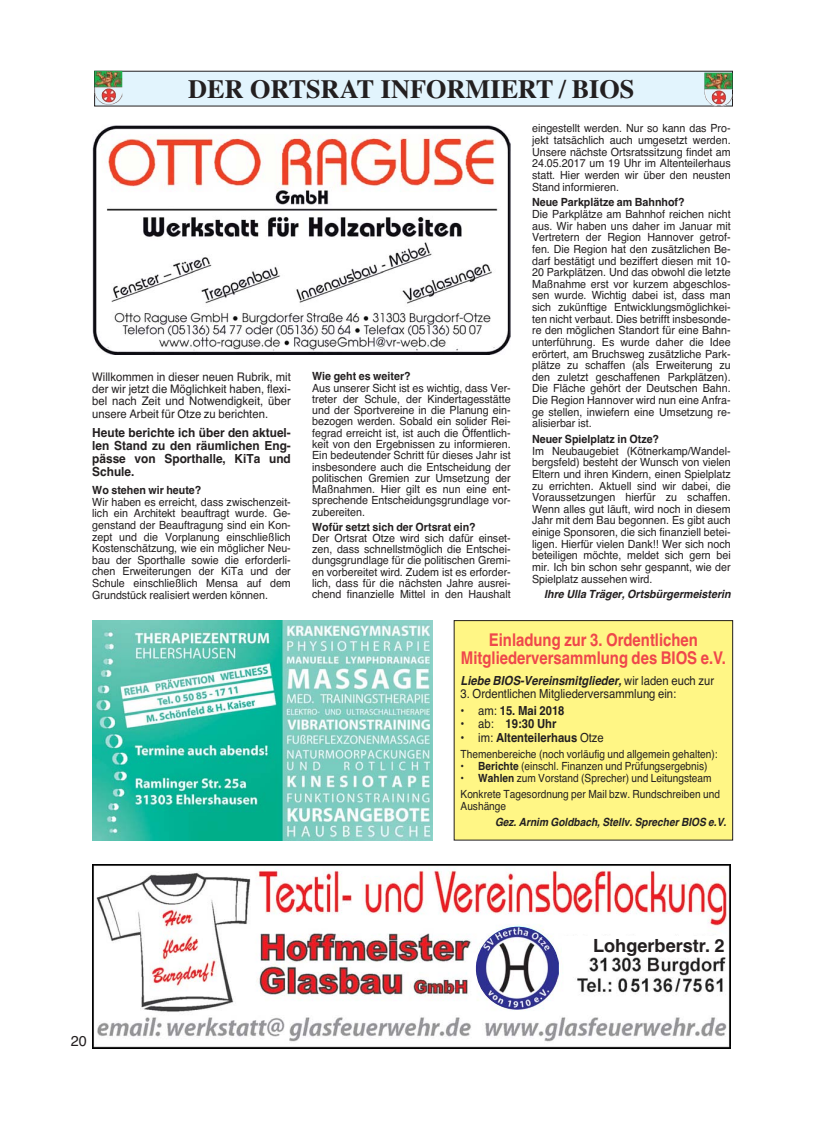
<style>
.page{position:relative;width:823px;height:1131px;background:#fff}
.page>*{position:absolute;margin:0;border:0;box-sizing:border-box;transform-origin:0 0}
.t1{font:700 26.25px "Times";color:#231f20}
.t2{font:700 18.12px "Helvetica";color:#231f20}
.t3{font:700 17.5px/18px "Helvetica";color:#ef474b;text-align:center;scale:.85 1}
.t4{font:14.38px "Helvetica";color:#231f20}
.t5{font:700 12.5px/12.9px "Helvetica";color:#231f20;text-align:justify;scale:.95 1}
.t6{font:700 12.5px "Helvetica";color:#231f20;scale:.9 1}
.t7{font:italic 700 12.5px "Helvetica";color:#231f20;scale:.9 1}
.t8{font:12.5px "Helvetica";color:#231f20;scale:.9 1}
.t9{font:11.88px/12.2px "Helvetica";color:#231f20;text-align:justify;scale:.95 1}
.t10{font:11.25px/11.6px "Helvetica";color:#231f20;scale:.95 1}
.t11{font:11.25px/16.1px "Helvetica";color:#231f20;scale:.9 1}
.t12{font:italic 700 11.25px/16.1px "Helvetica";color:#231f20;scale:.9 1}
.t13{font:italic 700 11.25px "Helvetica";color:#231f20;scale:.95 1}
.s1{font-weight:700}
.s2{font-weight:400;font-style:normal}
.s3{font-weight:400}
</style>
<div class="page">
<div style="left:95px;top:71px;width:636px;height:35px;background:#e2f4fd"></div>
<img style="left:94px;top:71px;width:28px;height:34px">
<img style="left:704px;top:73px;width:28px;height:33px">
<img style="left:93px;top:620px;width:339px;height:220px">
<div style="left:454px;top:620px;width:278px;height:219px;background:#fff685"></div>
<img style="left:92px;top:864px;width:638px;height:184px">
<div style="left:562px;top:936px;width:163px;height:20px;background:#fff"></div>
<img style="left:475px;top:926px;width:83px;height:83px">
<img style="left:92px;top:125px;width:418px;height:229px">
<p class="t1" style="left:188px;top:79px;width:447px">DER ORTSRAT INFORMIERT / BIOS</p>
<p class="t9" style="left:92px;top:372px;width:210px">Willkommen in dieser neuen Rubrik, mit der wir jetzt die Möglichkeit haben, flexi&shy;bel nach Zeit und Notwendigkeit, über unsere Arbeit für Otze zu berichten.</p>
<p class="t5" style="left:92px;top:427px;width:210px">Heute berichte ich über den aktuel&shy;len Stand zu den räumlichen Eng&shy;pässe von Sporthalle, KiTa und Schule.</p>
<p class="t10" style="left:92px;top:485px;width:210px"><span class="s1">Wo stehen wir heute?<br></span>Wir haben es erreicht, dass zwischenzeit&shy;lich ein Architekt beauftragt wurde. Ge&shy;genstand der Beauftragung sind ein Kon&shy;zept und die Vorplanung einschließlich Kostenschätzung, wie ein möglicher Neu&shy;bau der Sporthalle sowie die erforderli&shy;chen Erweiterungen der KiTa und der Schule einschließlich Mensa auf dem Grundstück realisiert werden können.</p>
<p class="t10" style="left:312px;top:372px;width:210px;line-height:11.2px"><span class="s1">Wie geht es weiter?<br></span>Aus unserer Sicht ist es wichtig, dass Ver&shy;treter der Schule, der Kindertagesstätte und der Sportvereine in die Planung ein&shy;bezogen werden. Sobald ein solider Rei&shy;fegrad erreicht ist, ist auch die Öffentlich&shy;keit von den Ergebnissen zu informieren.<br>Ein bedeutender Schritt für dieses Jahr ist insbesondere auch die Entscheidung der politischen Gremien zur Umsetzung der Maßnahmen. Hier gilt es nun eine ent&shy;sprechende Entscheidungsgrundlage vor&shy;zubereiten.</p>
<p class="t10" style="left:312px;top:522px;width:210px;line-height:11.2px"><span class="s1">Wofür setzt sich der Ortsrat ein?<br></span>Der Ortsrat Otze wird sich dafür einset&shy;zen, dass schnellstmöglich die Entschei&shy;dungsgrundlage für die politischen Gremi&shy;en vorbereitet wird. Zudem ist es erforder&shy;lich, dass für die nächsten Jahre ausrei&shy;chend finanzielle Mittel in den Haushalt</p>
<p class="t10" style="left:531px;top:124px;width:210px;text-align:justify">eingestellt werden. Nur so kann das Pro&shy;jekt tatsächlich auch umgesetzt werden.<br>Unsere nächste Ortsratssitzung findet am 24.05.2017 um 19 Uhr im Altenteilerhaus statt. Hier werden wir über den neusten Stand informieren.</p>
<p class="t10" style="left:531px;top:198px;width:210px"><span class="s1">Neue Parkplätze am Bahnhof?<br></span>Die Parkplätze am Bahnhof reichen nicht aus. Wir haben uns daher im Januar mit Vertretern der Region Hannover getrof&shy;fen. Die Region hat den zusätzlichen Be&shy;darf bestätigt und beziffert diesen mit 10- 20 Parkplätzen. Und das obwohl die letzte Maßnahme erst vor kurzem abgeschlos&shy;sen wurde. Wichtig dabei ist, dass man sich zukünftige Entwicklungsmöglichkei&shy;ten nicht verbaut. Dies betrifft insbesonde&shy;re den möglichen Standort für eine Bahn&shy;unterführung. Es wurde daher die Idee erörtert, am Bruchsweg zusätzliche Park&shy;plätze zu schaffen (als Erweiterung zu den zuletzt geschaffenen Parkplätzen).<br>Die Fläche gehört der Deutschen Bahn.<br>Die Region Hannover wird nun eine Anfra&shy;ge stellen, inwiefern eine Umsetzung re - alisierbar ist.</p>
<p class="t10" style="left:531px;top:434px;width:210px"><span class="s1">Neuer Spielplatz in Otze?<br></span>Im Neubaugebiet (Kötnerkamp/Wandel&shy;bergsfeld) besteht der Wunsch von vielen Eltern und ihren Kindern, einen Spielplatz zu errichten. Aktuell sind wir dabei, die Voraussetzungen hierfür zu schaffen.<br>Wenn alles gut läuft, wird noch in diesem Jahr mit dem Bau begonnen. Es gibt auch einige Sponsoren, die sich finanziell betei&shy;ligen. Hierfür vielen Dank!! Wer sich noch beteiligen möchte, meldet sich gern bei mir. Ich bin schon sehr gespannt, wie der Spielplatz aussehen wird.</p>
<p class="t13" style="left:544px;top:590px;width:198px">Ihre Ulla Träger, Ortsbürgermeisterin</p>
<p class="t3" style="left:460px;top:632px;width:313px">Einladung zur 3. Ordentlichen<br>Mitgliederversammlung des BIOS e.V.</p>
<p class="t7" style="left:460px;top:676px;width:283px">Liebe BIOS-Vereinsmitglieder, <span class="s2">wir laden euch zur</span></p>
<p class="t8" style="left:460px;top:689px;width:241px">3. Ordentlichen Mitgliederversammlung ein:</p>
<p class="t6" style="left:460px;top:706px;width:117px"><span class="s3">• am:</span> 15. Mai 2018</p>
<p class="t6" style="left:460px;top:719px;width:108px"><span class="s3">• ab:</span> 19:30 Uhr</p>
<p class="t6" style="left:460px;top:732px;width:161px"><span class="s3">• im:</span> Altenteilerhaus <span class="s3">Otze</span></p>
<p class="t11" style="left:460px;top:747px;width:287px">Themenbereiche (noch vorläufig und allgemein gehalten):</p>
<p class="t11" style="left:460px;top:758px;width:276px">• <span class="s1">Berichte</span> (einschl. Finanzen und Prüfungsergebnis)</p>
<p class="t11" style="left:460px;top:770px;width:289px">• <span class="s1">Wahlen</span> zum Vorstand (Sprecher) und Leitungsteam<br>Konkrete Tagesordnung per Mail bzw. Rundschreiben und</p>
<p class="t12" style="left:494px;top:798px;width:258px;text-indent:-34px"><span class="s2">Aushänge<br></span>Gez. Arnim Goldbach, Stellv. Sprecher BIOS e.V.</p>
<p class="t4" style="left:71px;top:1035px;width:17px">20</p>
<p class="t2" style="left:592px;top:938px;width:133px">Lohgerberstr. 2</p>
</div>
